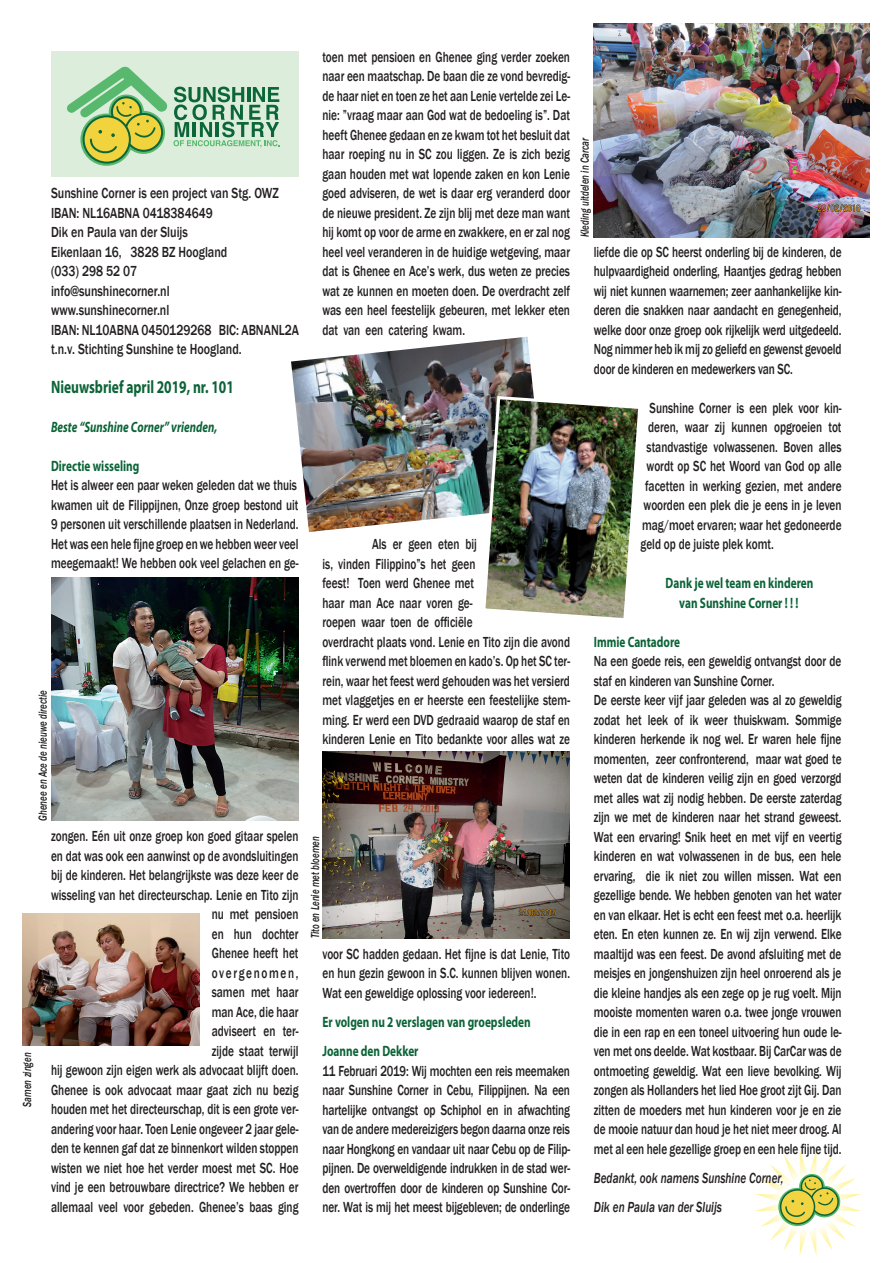
<style>
.page{position:relative;width:893px;height:1263px;background:#fff}
.page>*{position:absolute;margin:0;border:0;box-sizing:border-box;transform-origin:0 0}
.kopje{font:700 18px "Myriad Pro";color:#0b6337;scale:.75 1}
.platte_tekst{font:500 15px/19.5px "Franklin Gothic";color:#231f20;text-align:justify;scale:.75 1}
.platte_tekst-2{font:500 15px "Franklin Gothic";color:#231f20;scale:.8 1}
.kopje-2{font:700 15px "Myriad Pro";color:#0b6337;scale:.75 1}
.platte_tekst-3{font:italic 500 15px "Franklin Gothic";color:#231f20;scale:.75 1}
.platte_tekst-4{font:700 15px "Myriad Pro";color:#0b6337;scale:.75 1}
.kopje-3{font:italic 700 15px "Myriad Pro";color:#0b6337;scale:.75 1}
.platte_tekst-5{font:italic 500 12px "Franklin Gothic";color:#231f20;scale:.75 1}
</style>
<div class="page">
<svg style="left:755px;top:1150px;width:106px;height:105px"></svg>
<div style="left:51px;top:51px;width:248px;height:126px;background:#dceddc"></div>
<svg style="left:67px;top:67px;width:212px;height:99px"></svg>
<img style="left:51px;top:577px;width:248px;height:243px">
<img style="left:322px;top:752px;width:248px;height:187px">
<img style="left:593px;top:23px;width:277px;height:215px">
<img style="left:23px;top:913px;width:176px;height:132px">
<img style="left:291px;top:337px;width:243px;height:195px">
<img style="left:481px;top:394px;width:157px;height:224px">
<p class="platte_tekst-2" style="left:51px;top:184px;width:286px">Sunshine Corner is een project van Stg. OWZ</p>
<p class="platte_tekst-2" style="left:51px;top:203px;width:204px">IBAN: NL16ABNA 0418384649</p>
<p class="platte_tekst-2" style="left:51px;top:223px;width:173px">Dik en Paula van der Sluijs</p>
<p class="platte_tekst-2" style="left:51px;top:242px;width:222px">Eikenlaan 16, 3828 BZ Hoogland</p>
<p class="platte_tekst-2" style="left:51px;top:262px;width:109px">(033) 298 52 07</p>
<p class="platte_tekst-2" style="left:51px;top:281px;width:150px">info@sunshinecorner.nl</p>
<p class="platte_tekst-2" style="left:51px;top:301px;width:149px">www.sunshinecorner.nl</p>
<p class="platte_tekst-2" style="left:51px;top:320px;width:312px">IBAN: NL10ABNA 0450129268 BIC: ABNANL2A</p>
<p class="platte_tekst-2" style="left:51px;top:340px;width:240px">t.n.v. Stichting Sunshine te Hoogland.</p>
<p class="kopje" style="left:51px;top:375px;width:245px">Nieuwsbrief april 2019, nr. 101</p>
<p class="kopje-3" style="left:51px;top:417px;width:223px">Beste “Sunshine Corner” vrienden,</p>
<p class="kopje-2" style="left:51px;top:456px;width:119px">Directie wisseling</p>
<p class="platte_tekst" style="left:51px;top:476px;width:332px">Het is alweer een paar weken geleden dat we thuis kwamen uit de Filippijnen, Onze groep bestond uit 9 personen uit verschillende plaatsen in Nederland.<br>Het was een hele fijne groep en we hebben weer veel meegemaakt! We hebben ook veel gelachen en ge-</p>
<p class="platte_tekst-5" style="left:35px;top:821px;width:176px;rotate:-90deg">Ghenee en Ace de nieuwe directie</p>
<p class="platte_tekst-5" style="left:20px;top:1107px;width:74px;rotate:-90deg">Samen zingen</p>
<p class="platte_tekst" style="left:51px;top:827px;width:332px;text-align:right">zongen. Eén uit onze groep kon goed gitaar spelen en dat was ook een aanwinst op de avondsluitingen bij de kinderen. Het belangrijkste was deze keer de wisseling van het directeurschap. Lenie en Tito zijn nu met pensioen<br>en hun dochter<br>Ghenee heeft het<br>overgenomen,<br>samen met haar<br>man Ace, die haar<br>adviseert en ter-<br>zijde staat terwijl<br>hij gewoon zijn eigen werk als advocaat blijft doen.<br>Ghenee is ook advocaat maar gaat zich nu bezig houden met het directeurschap, dit is een grote ver&shy;andering voor haar. Toen Lenie ongeveer 2 jaar gele&shy;den te kennen gaf dat ze binnenkort wilden stoppen wisten we niet hoe het verder moest met SC. Hoe vind je een betrouwbare directrice? We hebben er allemaal veel voor gebeden. Ghenee’s baas ging</p>
<p class="platte_tekst" style="left:322px;top:47px;width:332px">toen met pensioen en Ghenee ging verder zoeken naar een maatschap. De baan die ze vond bevredig&shy;de haar niet en toen ze het aan Lenie vertelde zei Le&shy;nie: ”vraag maar aan God wat de bedoeling is”. Dat heeft Ghenee gedaan en ze kwam tot het besluit dat haar roeping nu in SC zou liggen. Ze is zich bezig gaan houden met wat lopende zaken en kon Lenie goed adviseren, de wet is daar erg veranderd door de nieuwe president. Ze zijn blij met deze man want hij komt op voor de arme en zwakkere, en er zal nog heel veel veranderen in de huidige wetgeving, maar dat is Ghenee en Ace’s werk, dus weten ze precies wat ze kunnen en moeten doen. De overdracht zelf was een heel feestelijk gebeuren, met lekker eten dat van een catering kwam.</p>
<p class="platte_tekst" style="left:322px;top:534px;width:332px;text-align:left;text-indent:50px">Als er geen eten bij<br>is, vinden Filippino”s het geen<br>feest! Toen werd Ghenee met<br>haar man Ace naar voren ge-<br>roepen waar toen de officiële<br>overdracht plaats vond. Lenie en Tito zijn die avond flink verwend met bloemen en kado’s. Op het SC ter&shy;rein, waar het feest werd gehouden was het versierd met vlaggetjes en er heerste een feestelijke stem&shy;ming. Er werd een DVD gedraaid waarop de staf en kinderen Lenie en Tito bedankte voor alles wat ze</p>
<p class="platte_tekst-5" style="left:308px;top:938px;width:138px;rotate:-90deg">Tito en Lenie met bloemen</p>
<p class="platte_tekst" style="left:322px;top:944px;width:332px">voor SC hadden gedaan. Het fijne is dat Lenie, Tito en hun gezin gewoon in S.C. kunnen blijven wonen.<br>Wat een geweldige oplossing voor iedereen!.</p>
<p class="platte_tekst-4" style="left:322px;top:1012px;width:279px">Er volgen nu 2 verslagen van groepsleden</p>
<p class="kopje-2" style="left:322px;top:1041px;width:130px">Joanne den Dekker</p>
<p class="platte_tekst" style="left:322px;top:1061px;width:332px">11 Februari 2019: Wij mochten een reis meemaken naar Sunshine Corner in Cebu, Filippijnen. Na een hartelijke ontvangst op Schiphol en in afwachting van de andere medereizigers begon daarna onze reis naar Hongkong en vandaar uit naar Cebu op de Filip&shy;pijnen. De overweldigende indrukken in de stad wer&shy;den overtroffen door de kinderen op Sunshine Cor&shy;ner. Wat is mij het meest bijgebleven; de onderlinge</p>
<p class="platte_tekst-5" style="left:577px;top:237px;width:134px;rotate:-90deg">Kleding uitdelen in Carcar</p>
<p class="platte_tekst" style="left:594px;top:242px;width:332px">liefde die op SC heerst onderling bij de kinderen, de hulpvaardigheid onderling, Haantjes gedrag hebben wij niet kunnen waarnemen; zeer aanhankelijke kin&shy;deren die snakken naar aandacht en genegenheid, welke door onze groep ook rijkelijk werd uitgedeeld.<br>Nog nimmer heb ik mij zo geliefd en gewenst gevoeld door de kinderen en medewerkers van SC.</p>
<p class="platte_tekst" style="left:650px;top:398px;width:258px">Sunshine Corner is een plek voor kin-</p>
<p class="platte_tekst" style="left:648px;top:418px;width:259px">deren, waar zij kunnen opgroeien tot</p>
<p class="platte_tekst" style="left:647px;top:437px;width:261px">standvastige volwassenen. Boven alles</p>
<p class="platte_tekst" style="left:647px;top:457px;width:262px">wordt op SC het Woord van God op alle</p>
<p class="platte_tekst" style="left:645px;top:476px;width:264px">facetten in werking gezien, met andere</p>
<p class="platte_tekst" style="left:644px;top:496px;width:266px">woorden een plek die je eens in je leven</p>
<p class="platte_tekst" style="left:642px;top:515px;width:267px">mag/moet ervaren; waar het gedoneerde</p>
<p class="platte_tekst" style="left:641px;top:535px;width:179px">geld op de juiste plek komt.</p>
<p class="kopje-2" style="left:666px;top:573px;width:199px">Dank je wel team en kinderen</p>
<p class="kopje-2" style="left:679px;top:593px;width:160px">van Sunshine Corner ! ! !</p>
<p class="platte_tekst-4" style="left:594px;top:632px;width:117px">Immie Cantadore</p>
<p class="platte_tekst" style="left:594px;top:652px;width:332px">Na een goede reis, een geweldig ontvangst door de staf en kinderen van Sunshine Corner.</p>
<p class="platte_tekst" style="left:594px;top:691px;width:332px">De eerste keer vijf jaar geleden was al zo geweldig zodat het leek of ik weer thuiskwam. Sommige kinderen herkende ik nog wel. Er waren hele fijne momenten, zeer confronterend, maar wat goed te weten dat de kinderen veilig zijn en goed verzorgd met alles wat zij nodig hebben. De eerste zaterdag zijn we met de kinderen naar het strand geweest.<br>Wat een ervaring! Snik heet en met vijf en veertig kinderen en wat volwassenen in de bus, een hele ervaring, die ik niet zou willen missen. Wat een gezellige bende. We hebben genoten van het water en van elkaar. Het is echt een feest met o.a. heerlijk eten. En eten kunnen ze. En wij zijn verwend. Elke maaltijd was een feest. De avond afsluiting met de meisjes en jongenshuizen zijn heel onroerend als je die kleine handjes als een zege op je rug voelt. Mijn mooiste momenten waren o.a. twee jonge vrouwen die in een rap en een toneel uitvoering hun oude le&shy;ven met ons deelde. Wat kostbaar. Bij CarCar was de ontmoeting geweldig. Wat een lieve bevolking. Wij zongen als Hollanders het lied Hoe groot zijt Gij. Dan zitten de moeders met hun kinderen voor je en zie de mooie natuur dan houd je het niet meer droog. Al met al een hele gezellige groep en een hele fijne tijd.</p>
<p class="platte_tekst-3" style="left:594px;top:1169px;width:254px">Bedankt, ook namens Sunshine Corner,</p>
<p class="platte_tekst-3" style="left:594px;top:1198px;width:172px">Dik en Paula van der Sluijs</p>
</div>
